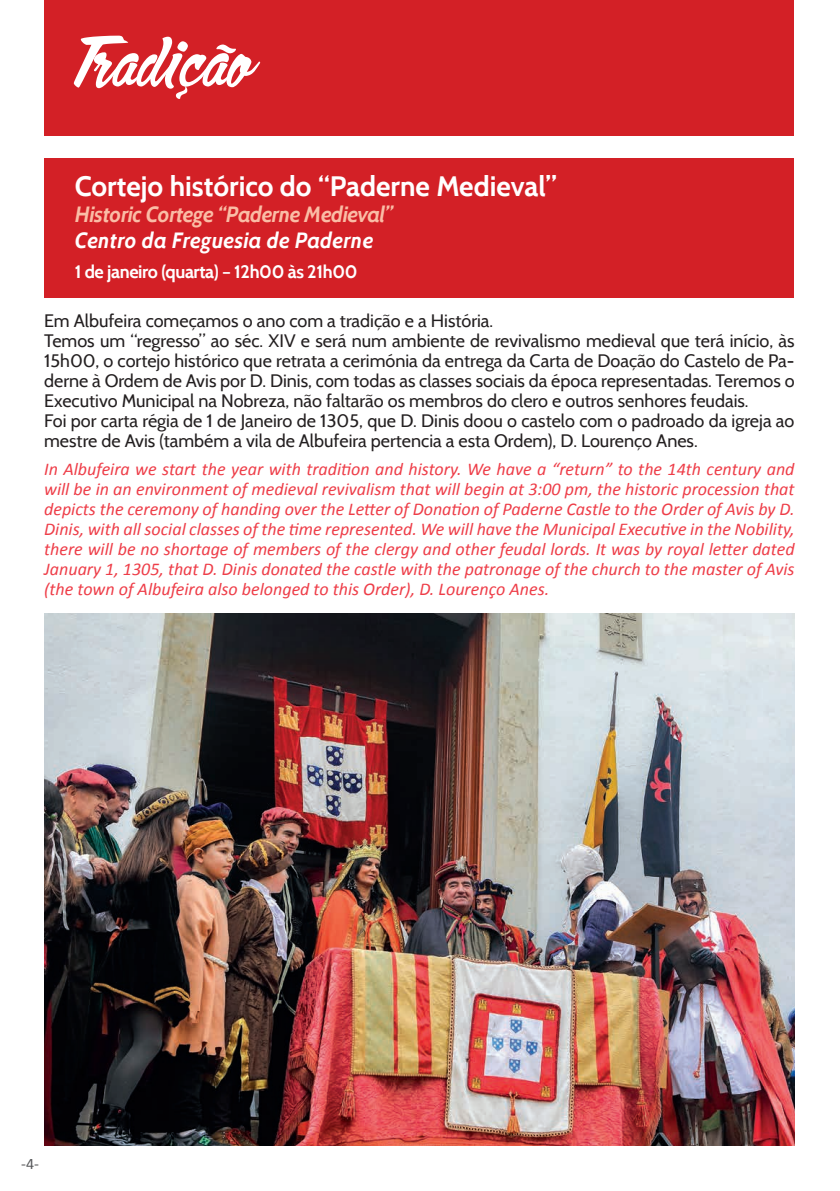
<style>
.page{position:relative;width:840px;height:1191px;background:#fff}
.page>*{position:absolute;margin:0;border:0;box-sizing:border-box;transform-origin:0 0}
.t1{font:65.8px "Calgary Script OTW05";letter-spacing:.02em;color:#fff}
.t2{font:700 28px "Cabin";color:#fff}
.t3{font:italic 700 22px "Cabin";letter-spacing:-.03em;color:#fabda6}
.t4{font:italic 700 22px "Cabin";color:#fff}
.t5{font:italic 18px/20px "Calibri";color:#ee3d48;text-align:justify}
.t6{font:18px/20px "Cabin";color:#231f20}
.t7{font:700 18px "Cabin";letter-spacing:-.02em;color:#fff}
.t8{font:16px "Calibri";color:#57585a}
</style>
<div class="page">
<div style="left:44px;top:158px;width:749px;height:140px;background:#d32026"></div>
<div style="left:44px;top:0;width:749px;height:135px;background:#d32026"></div>
<img style="left:44px;top:613px;width:750px;height:532px">
<h1 class="t1" style="left:74px;top:19px;width:177px">Tradição</h1>
<h2 class="t2" style="left:75px;top:169px;width:483px">Cortejo histórico do “Paderne Medieval”</h2>
<p class="t3" style="left:75px;top:201px;width:319px">Historic Cortege “Paderne Medieval”</p>
<p class="t4" style="left:75px;top:227px;width:300px">Centro da Freguesia de Paderne</p>
<p class="t7" style="left:75px;top:260px;width:284px">1 de janeiro (quarta) – 12h00 às 21h00</p>
<p class="t6" style="left:44px;top:310px;width:751px">Em Albufeira começamos o ano com a tradição e a História.<br>Temos um “regresso” ao séc. XIV e será num ambiente de revivalismo medieval que terá início, às 15h00, o cortejo histórico que retrata a cerimónia da entrega da Carta de Doação do Castelo de Pa&shy;derne à Ordem de Avis por D. Dinis, com todas as classes sociais da época representadas. Teremos o Executivo Municipal na Nobreza, não faltarão os membros do clero e outros senhores feudais.<br>Foi por carta régia de 1 de Janeiro de 1305, que D. Dinis doou o castelo com o padroado da igreja ao mestre de Avis (também a vila de Albufeira pertencia a esta Ordem), D. Lourenço Anes.</p>
<p class="t5" style="left:44px;top:458px;width:751px">In Albufeira we start the year with tradition and history. We have a “return” to the 14th century and will be in an environment of medieval revivalism that will begin at 3:00 pm, the historic procession that depicts the ceremony of handing over the Letter of Donation of Paderne Castle to the Order of Avis by D.<br>Dinis, with all social classes of the time represented. We will have the Municipal Executive in the Nobility, there will be no shortage of members of the clergy and other feudal lords. It was by royal letter dated January 1, 1305, that D. Dinis donated the castle with the patronage of the church to the master of Avis (the town of Albufeira also belonged to this Order), D. Lourenço Anes.</p>
<p class="t8" style="left:21px;top:1153px;width:19px">-4-</p>
</div>
